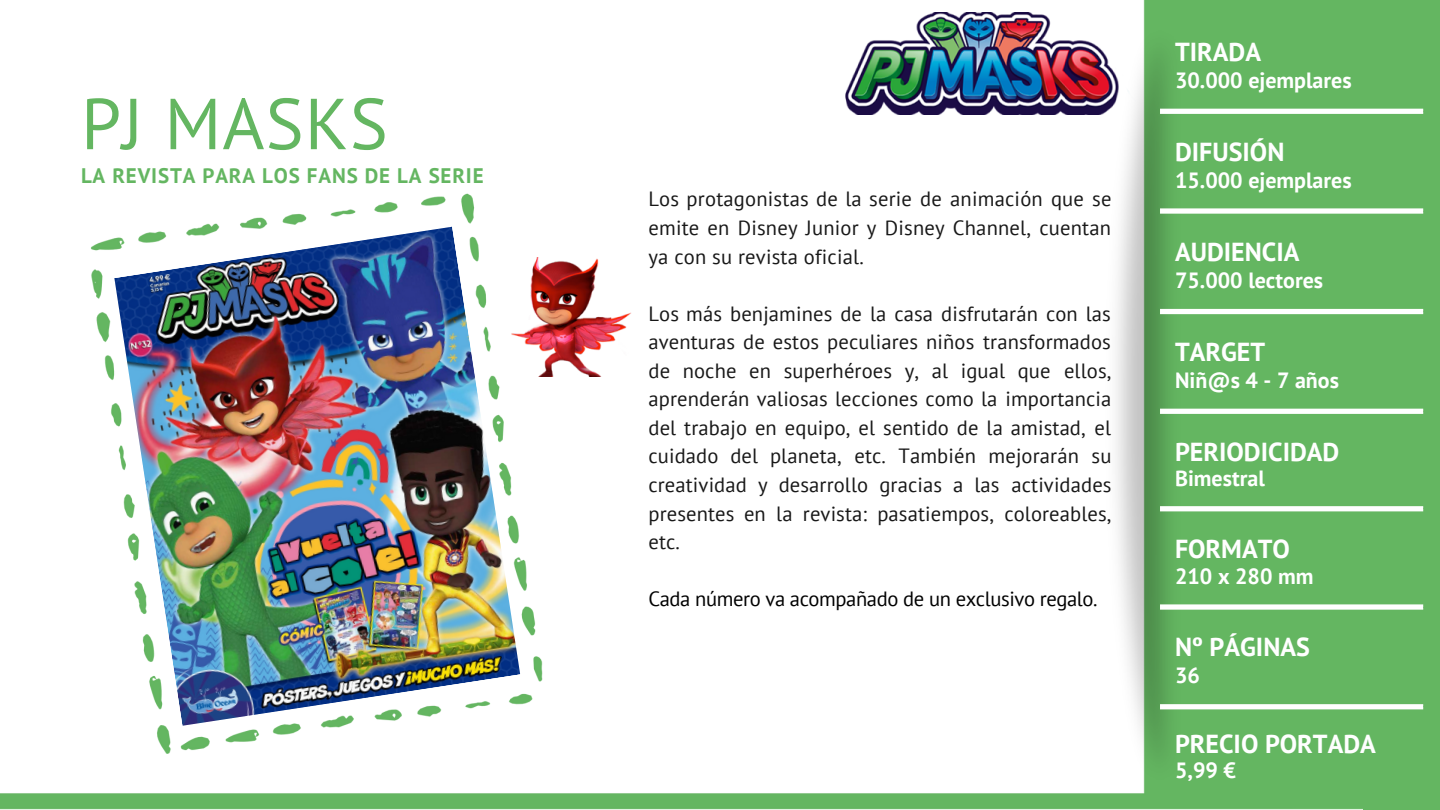
<style>
.page{position:relative;width:1440px;height:810px;background:#fff}
.page>*{position:absolute;margin:0;border:0;box-sizing:border-box;transform-origin:0 0}
.t1{font:72px "PT Sans";letter-spacing:.015em;color:#64b661}
.t2{font:700 26px "PT Sans";color:#fff}
.t3{font:700 22px "PT Sans";color:#fff}
.t4{font:700 21px "PT Sans";letter-spacing:.04em;color:#64b661}
.t5{font:20.6px/28.6px "PT Sans";letter-spacing:.01em;color:#181818;text-align:justify}
.t6{font:20.6px "PT Sans";letter-spacing:-.02em;color:#000}
</style>
<div class="page">
<img style="left:0;top:0;width:1364px;height:810px">
<div style="left:1364px;top:0;width:76px;height:810px;background:#64b661"></div>
<img style="left:1066px;top:0;width:155px;height:810px">
<img style="left:808px;top:13px;width:356px;height:102px">
<img style="left:520px;top:258px;width:118px;height:118px">
<img style="left:114px;top:227px;width:406px;height:499px">
<div style="left:1160px;top:109px;width:263px;height:5px;background:#fff"></div>
<div style="left:1160px;top:208px;width:263px;height:6px;background:#fff"></div>
<div style="left:1160px;top:309px;width:263px;height:5px;background:#fff"></div>
<div style="left:1160px;top:409px;width:263px;height:5px;background:#fff"></div>
<div style="left:1160px;top:506px;width:263px;height:5px;background:#fff"></div>
<div style="left:1160px;top:604px;width:263px;height:6px;background:#fff"></div>
<div style="left:1160px;top:704px;width:263px;height:5px;background:#fff"></div>
<p class="t1" style="left:81px;top:76px;width:308px">PJ MASKS</p>
<p class="t4" style="left:81px;top:162px;width:404px">LA REVISTA PARA LOS FANS DE LA SERIE</p>
<p class="t5" style="left:648px;top:184px;width:465px">Los protagonistas de la serie de animación que se emite en Disney Junior y Disney Channel, cuentan ya con su revista oficial.</p>
<p class="t5" style="left:648px;top:299px;width:465px">Los más benjamines de la casa disfrutarán con las aventuras de estos peculiares niños transformados de noche en superhéroes y, al igual que ellos, aprenderán valiosas lecciones como la importancia del trabajo en equipo, el sentido de la amistad, el cuidado del planeta, etc. También mejorarán su creatividad y desarrollo gracias a las actividades presentes en la revista: pasatiempos, coloreables, etc.</p>
<p class="t6" style="left:648px;top:585px;width:451px">Cada número va acompañado de un exclusivo regalo.</p>
<p class="t2" style="left:1175px;top:35px;width:88px">TIRADA</p>
<p class="t3" style="left:1175px;top:66px;width:178px">30.000 ejemplares</p>
<p class="t2" style="left:1175px;top:134px;width:111px">DIFUSIÓN</p>
<p class="t3" style="left:1175px;top:165px;width:178px">15.000 ejemplares</p>
<p class="t2" style="left:1175px;top:235px;width:126px">AUDIENCIA</p>
<p class="t3" style="left:1175px;top:266px;width:150px">75.000 lectores</p>
<p class="t2" style="left:1175px;top:334px;width:92px">TARGET</p>
<p class="t3" style="left:1175px;top:365px;width:166px">Niñ@s 4 - 7 años</p>
<p class="t2" style="left:1175px;top:434px;width:166px">PERIODICIDAD</p>
<p class="t3" style="left:1175px;top:463px;width:91px">Bimestral</p>
<p class="t2" style="left:1175px;top:532px;width:116px">FORMATO</p>
<p class="t3" style="left:1175px;top:562px;width:140px">210 x 280 mm</p>
<p class="t2" style="left:1175px;top:630px;width:136px">Nº PÁGINAS</p>
<p class="t3" style="left:1175px;top:661px;width:26px">36</p>
<p class="t2" style="left:1175px;top:726px;width:202px">PRECIO PORTADA</p>
<p class="t3" style="left:1175px;top:755px;width:62px">5,99 €</p>
</div>
